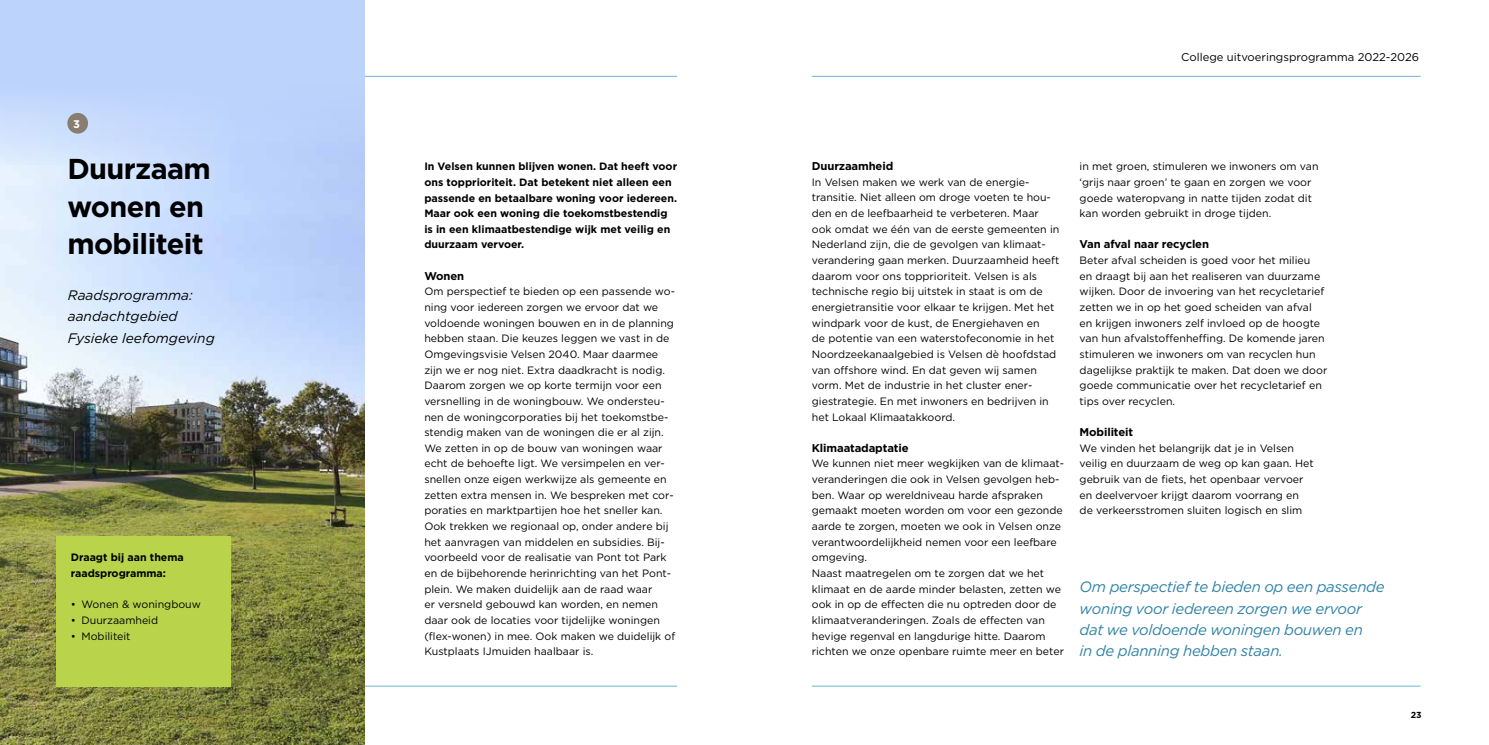
<style>
.page{position:relative;width:1489px;height:745px;background:#fff}
.page>*{position:absolute;margin:0;border:0;box-sizing:border-box;transform-origin:0 0}
.t1{font:700 28.75px/37.5px "Gotham";letter-spacing:-.02em;color:#000}
.t2{font:italic 15px/21.2px "Gotham";letter-spacing:-.02em;color:#2f82a7}
.t3{font:italic 13.75px/21.2px "Gotham";color:#000}
.t4{font:700 11.25px "Gotham";letter-spacing:-.01em;color:#000}
.t5{font:11.25px "Gotham";color:#000}
.t6{font:700 11px "Gotham";color:#fff}
.t7{font:10.62px/15.6px "Gotham";color:#000}
.t8{font:700 10.62px/15.6px "Gotham";color:#000}
.t9{font:700 8.75px "Gotham";color:#000}
</style>
<div class="page">
<hr style="left:67px;top:76px;width:610px;height:1px;background:#6cb5d0">
<hr style="left:811px;top:76px;width:609px;height:1px;background:#6cb5d0">
<hr style="left:67px;top:685px;width:610px;height:1px;background:#6cb5d0">
<hr style="left:811px;top:685px;width:609px;height:1px;background:#6cb5d0">
<img style="left:0;top:165px;width:365px;height:494px">
<img style="left:0;top:659px;width:365px;height:85px">
<div style="left:0;top:0;width:365px;height:165px;background:#bcd3fc"></div>
<div style="left:57px;top:536px;width:174px;height:150px;background:#b9d44b"></div>
<div style="left:67px;top:113px;width:21px;height:20px;background:#887d70;border-radius:50%"></div>
<p class="t6" style="left:73px;top:116px;width:8px">3</p>
<h1 class="t1" style="left:67px;top:150px;width:145px">Duurzaam wonen en mobiliteit</h1>
<p class="t3" style="left:68px;top:284px;width:148px">Raadsprogramma: aandachtgebied<br>Fysieke leefomgeving</p>
<p class="t8" style="left:71px;top:549px;width:114px">Draagt bij aan thema raadsprogramma:</p>
<p class="t7" style="left:71px;top:596px;width:132px">• Wonen &amp; woningbouw</p>
<p class="t7" style="left:71px;top:611px;width:89px">• Duurzaamheid</p>
<p class="t7" style="left:71px;top:627px;width:61px">• Mobiliteit</p>
<p class="t8" style="left:424px;top:158px;width:254px">In Velsen kunnen blijven wonen. Dat heeft voor ons topprioriteit. Dat betekent niet alleen een passende en betaalbare woning voor iedereen.<br>Maar ook een woning die toekomstbestendig is in een klimaatbestendige wijk met veilig en duurzaam vervoer.</p>
<p class="t4" style="left:424px;top:268px;width:41px">Wonen</p>
<p class="t7" style="left:424px;top:283px;width:252px">Om perspectief te bieden op een passende wo&shy;ning voor iedereen zorgen we ervoor dat we voldoende woningen bouwen en in de planning hebben staan. Die keuzes leggen we vast in de Omgevingsvisie Velsen 2040. Maar daarmee zijn we er nog niet. Extra daadkracht is nodig.<br>Daarom zorgen we op korte termijn voor een versnelling in de woningbouw. We ondersteu&shy;nen de woningcorporaties bij het toekomstbe&shy;stendig maken van de woningen die er al zijn.<br>We zetten in op de bouw van woningen waar echt de behoefte ligt. We versimpelen en ver&shy;snellen onze eigen werkwijze als gemeente en zetten extra mensen in. We bespreken met cor&shy;poraties en marktpartijen hoe het sneller kan.<br>Ook trekken we regionaal op, onder andere bij het aanvragen van middelen en subsidies. Bij&shy;voorbeeld voor de realisatie van Pont tot Park en de bijbehorende herinrichting van het Pont&shy;plein. We maken duidelijk aan de raad waar<br>er versneld gebouwd kan worden, en nemen daar ook de locaties voor tijdelijke woningen (flex-wonen) in mee. Ook maken we duidelijk of Kustplaats IJmuiden haalbaar is.</p>
<p class="t5" style="left:1181px;top:49px;width:239px">College uitvoeringsprogramma 2022-2026</p>
<p class="t4" style="left:811px;top:159px;width:83px">Duurzaamheid</p>
<p class="t7" style="left:811px;top:174px;width:249px">In Velsen maken we werk van de energie&shy;transitie. Niet alleen om droge voeten te hou&shy;den en de leefbaarheid te verbeteren. Maar ook omdat we één van de eerste gemeenten in Nederland zijn, die de gevolgen van klimaat&shy;verandering gaan merken. Duurzaamheid heeft daarom voor ons topprioriteit. Velsen is als technische regio bij uitstek in staat is om de energietransitie voor elkaar te krijgen. Met het windpark voor de kust, de Energiehaven en<br>de potentie van een waterstofeconomie in het Noordzeekanaalgebied is Velsen dè hoofdstad van offshore wind. En dat geven wij samen vorm. Met de industrie in het cluster ener&shy;giestrategie. En met inwoners en bedrijven in het Lokaal Klimaatakkoord.</p>
<p class="t4" style="left:811px;top:440px;width:98px">Klimaatadaptatie</p>
<p class="t7" style="left:811px;top:455px;width:254px">We kunnen niet meer wegkijken van de klimaat&shy;veranderingen die ook in Velsen gevolgen heb&shy;ben. Waar op wereldniveau harde afspraken gemaakt moeten worden om voor een gezonde aarde te zorgen, moeten we ook in Velsen onze verantwoordelijkheid nemen voor een leefbare omgeving.<br>Naast maatregelen om te zorgen dat we het klimaat en de aarde minder belasten, zetten we ook in op de effecten die nu optreden door de klimaatveranderingen. Zoals de effecten van hevige regenval en langdurige hitte. Daarom richten we onze openbare ruimte meer en beter</p>
<p class="t7" style="left:1079px;top:158px;width:240px">in met groen, stimuleren we inwoners om van ‘grijs naar groen’ te gaan en zorgen we voor goede wateropvang in natte tijden zodat dit kan worden gebruikt in droge tijden.</p>
<p class="t4" style="left:1079px;top:237px;width:131px">Van afval naar recyclen</p>
<p class="t7" style="left:1079px;top:252px;width:249px">Beter afval scheiden is goed voor het milieu<br>en draagt bij aan het realiseren van duurzame wijken. Door de invoering van het recycletarief zetten we in op het goed scheiden van afval en krijgen inwoners zelf invloed op de hoogte van hun afvalstoffenheffing. De komende jaren stimuleren we inwoners om van recyclen hun dagelijkse praktijk te maken. Dat doen we door goede communicatie over het recycletarief en tips over recyclen.</p>
<p class="t4" style="left:1079px;top:424px;width:55px">Mobiliteit</p>
<p class="t7" style="left:1079px;top:439px;width:235px">We vinden het belangrijk dat je in Velsen veilig en duurzaam de weg op kan gaan. Het gebruik van de fiets, het openbaar vervoer en deelvervoer krijgt daarom voorrang en de verkeersstromen sluiten logisch en slim</p>
<h2 class="t2" style="left:1079px;top:575px;width:306px">Om perspectief te bieden op een passende woning voor iedereen zorgen we ervoor dat we voldoende woningen bouwen en<br>in de planning hebben staan.</h2>
<p class="t9" style="left:1410px;top:708px;width:12px">23</p>
</div>
